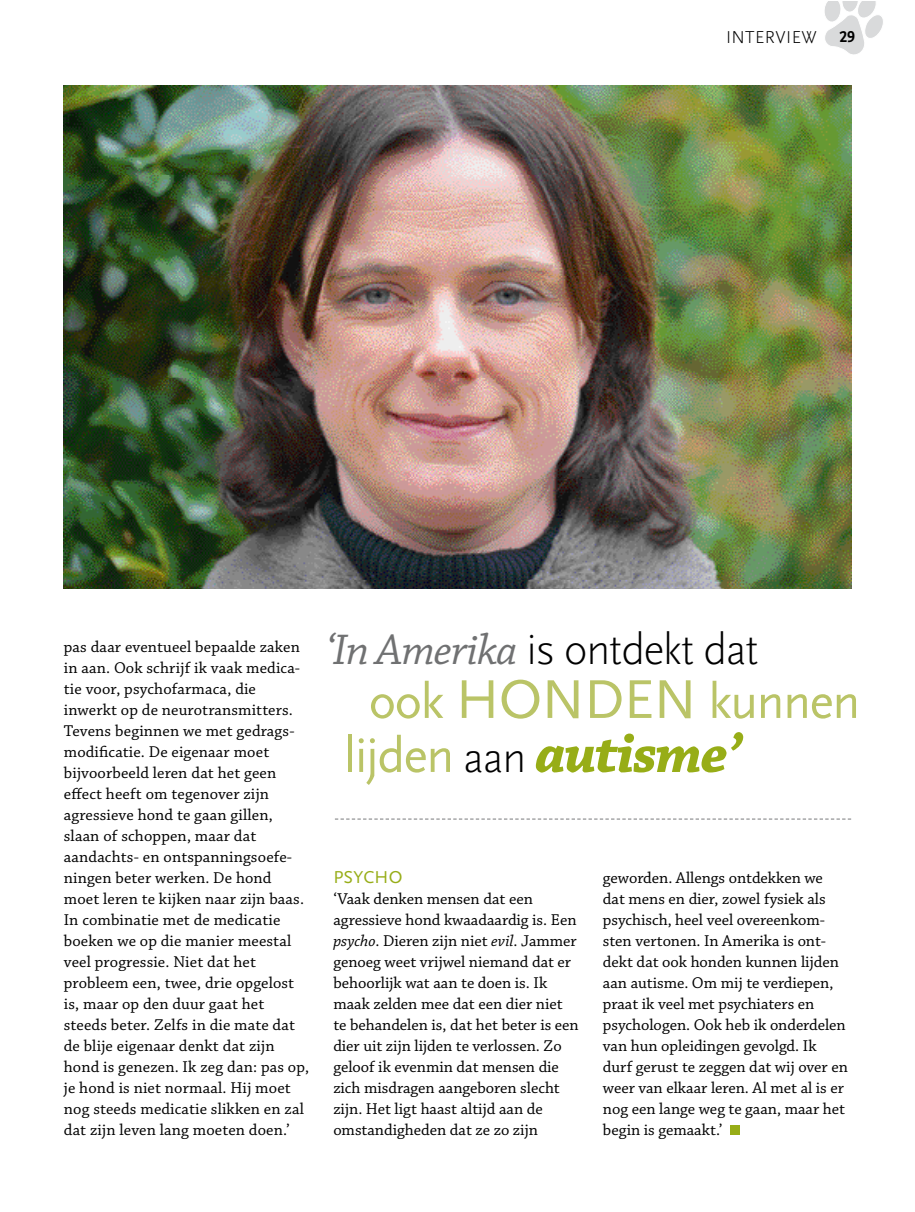
<style>
.page{position:relative;width:915px;height:1212px;background:#fff}
.page>*{position:absolute;margin:0;border:0;box-sizing:border-box;transform-origin:0 0}
.t1{font:italic 700 57px "Chaparral Pro";letter-spacing:-.025em;color:#97ad17}
.t2{font:51px "Scala Sans Pro";letter-spacing:-.025em;color:#bac467}
.t3{font:300 45px "Scala Sans Pro";letter-spacing:-.025em;color:#000}
.t4{font:300 18px "Scala Sans Pro";letter-spacing:.02em;color:#000}
.t5{font:18px "Scala Sans Pro";letter-spacing:.01em;color:#97ad17}
.t6{font:16.5px/21px "Chaparral Pro";letter-spacing:.005em;color:#000}
.t7{font:700 16.5px "Scala Sans Pro";color:#000;scale:.95 1}
.s1{font-family:"Chaparral Pro";font-weight:400;font-style:italic;color:#707172}
.s2{font-size:57px}
.s3{font-family:"Scala Sans Pro";font-weight:400;font-style:normal;font-size:51px;color:#bac467}
.s4{font-family:"Scala Sans Pro";font-weight:300;font-style:normal;font-size:45px;color:#000}
.s5{font-style:italic}
</style>
<div class="page">
<svg style="left:824px;top:1px;width:59px;height:54px"></svg>
<svg style="left:335px;top:818px;width:515px;height:2px"></svg>
<img style="left:64px;top:85px;width:786px;height:504px">
<div style="left:729px;top:1125px;width:10px;height:10px;background:#97ad17"></div>
<p class="t4" style="left:725px;top:27px;width:92px">INTERVIEW</p>
<p class="t7" style="left:839px;top:27px;width:18px">29</p>
<p class="t6" style="left:64px;top:636px;width:247px">pas daar eventueel bepaalde zaken in aan. Ook schrijf ik vaak medica&shy;tie voor, psychofarmaca, die inwerkt op de neurotransmitters.<br>Tevens beginnen we met gedrags&shy;modificatie. De eigenaar moet bijvoorbeeld leren dat het geen effect heeft om tegenover zijn agressieve hond te gaan gillen, slaan of schoppen, maar dat aandachts- en ontspanningsoefe&shy;ningen beter werken. De hond moet leren te kijken naar zijn baas.<br>In combinatie met de medicatie boeken we op die manier meestal veel progressie. Niet dat het probleem een, twee, drie opgelost is, maar op den duur gaat het steeds beter. Zelfs in die mate dat de blije eigenaar denkt dat zijn hond is genezen. Ik zeg dan: pas op, je hond is niet normaal. Hij moet nog steeds medicatie slikken en zal dat zijn leven lang moeten doen.’</p>
<h3 class="t3" style="left:326px;top:624px;width:434px"><span class="s1">‘In Amerika</span> is ontdekt dat</h3>
<h2 class="t2" style="left:368px;top:671px;width:492px">ook <span class="s2">HONDEN</span> kunnen</h2>
<h1 class="t1" style="left:344px;top:720px;width:399px"><span class="s3">lijden</span> <span class="s4">aan</span> autisme’</h1>
<p class="t5" style="left:333px;top:866px;width:70px">PSYCHO</p>
<p class="t6" style="left:333px;top:888px;width:247px">‘Vaak denken mensen dat een agressieve hond kwaadaardig is. Een <span class="s5">psycho</span>. Dieren zijn niet <span class="s5">evil</span>. Jammer genoeg weet vrijwel niemand dat er behoorlijk wat aan te doen is. Ik maak zelden mee dat een dier niet te behandelen is, dat het beter is een dier uit zijn lijden te verlossen. Zo geloof ik evenmin dat mensen die zich misdragen aangeboren slecht zijn. Het ligt haast altijd aan de omstandigheden dat ze zo zijn</p>
<p class="t6" style="left:602px;top:868px;width:246px">geworden. Allengs ontdekken we dat mens en dier, zowel fysiek als psychisch, heel veel overeenkom&shy;sten vertonen. In Amerika is ont&shy;dekt dat ook honden kunnen lijden aan autisme. Om mij te verdiepen, praat ik veel met psychiaters en psychologen. Ook heb ik onderdelen van hun opleidingen gevolgd. Ik durf gerust te zeggen dat wij over en weer van elkaar leren. Al met al is er nog een lange weg te gaan, maar het begin is gemaakt.’</p>
</div>
